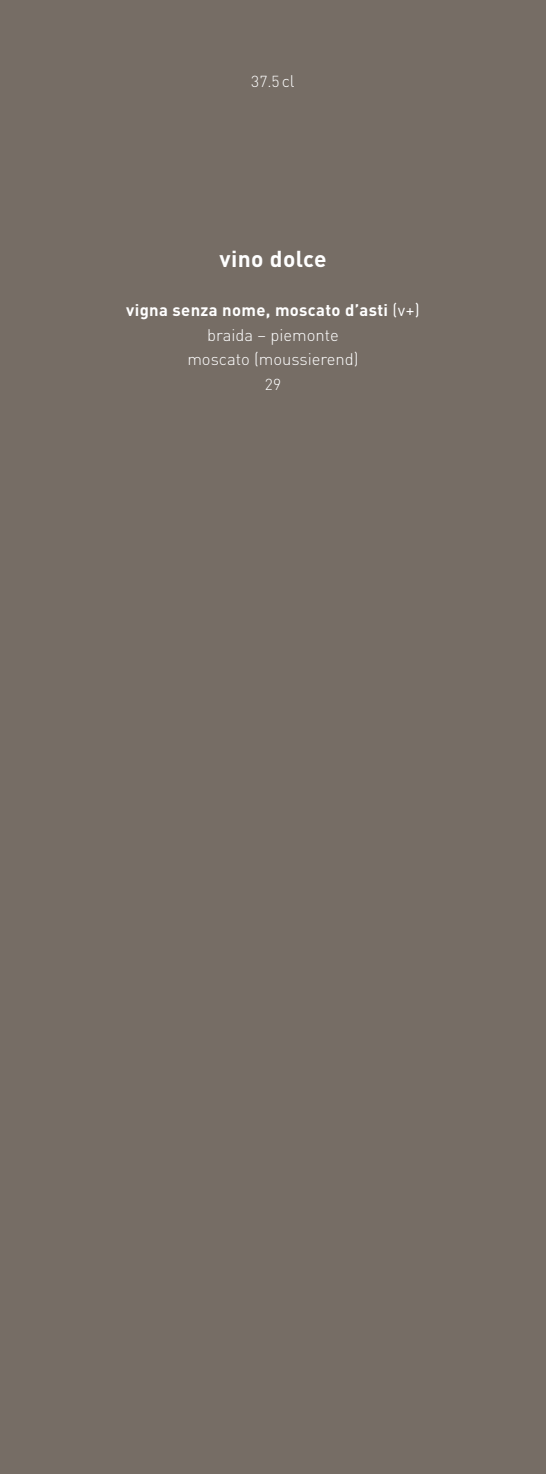
<style>
.page{position:relative;width:546px;height:1474px;background:#fff}
.page>*{position:absolute;margin:0;border:0;box-sizing:border-box;transform-origin:0 0}
.t1{font:700 22.75px "DIN";letter-spacing:.02em;color:#fff}
.t2{font:300 16.62px/24.5px "DIN Pro";color:#fff;text-align:center}
.t3{font:700 16.62px "DIN";letter-spacing:.02em;color:#fff}
.t4{font:300 15.75px "DIN Pro";color:#fff}
.s1{font-size:16.62px}
.s2{font-weight:400}
</style>
<div class="page">
<div style="left:0;top:0;width:546px;height:1473px;background:#766d65"></div>
<p class="t4" style="left:251px;top:69px;width:45px">37.5<span class="s1">cl</span></p>
<h1 class="t1" style="left:219px;top:244px;width:109px">vino dolce</h1>
<p class="t3" style="left:126px;top:299px;width:295px">vigna senza nome, moscato d’asti <span class="s2">(v+)</span></p>
<p class="t2" style="left:187px;top:321px;width:173px">braida – piemonte moscato (moussierend)</p>
<p class="t4" style="left:265px;top:372px;width:18px">29</p>
</div>
